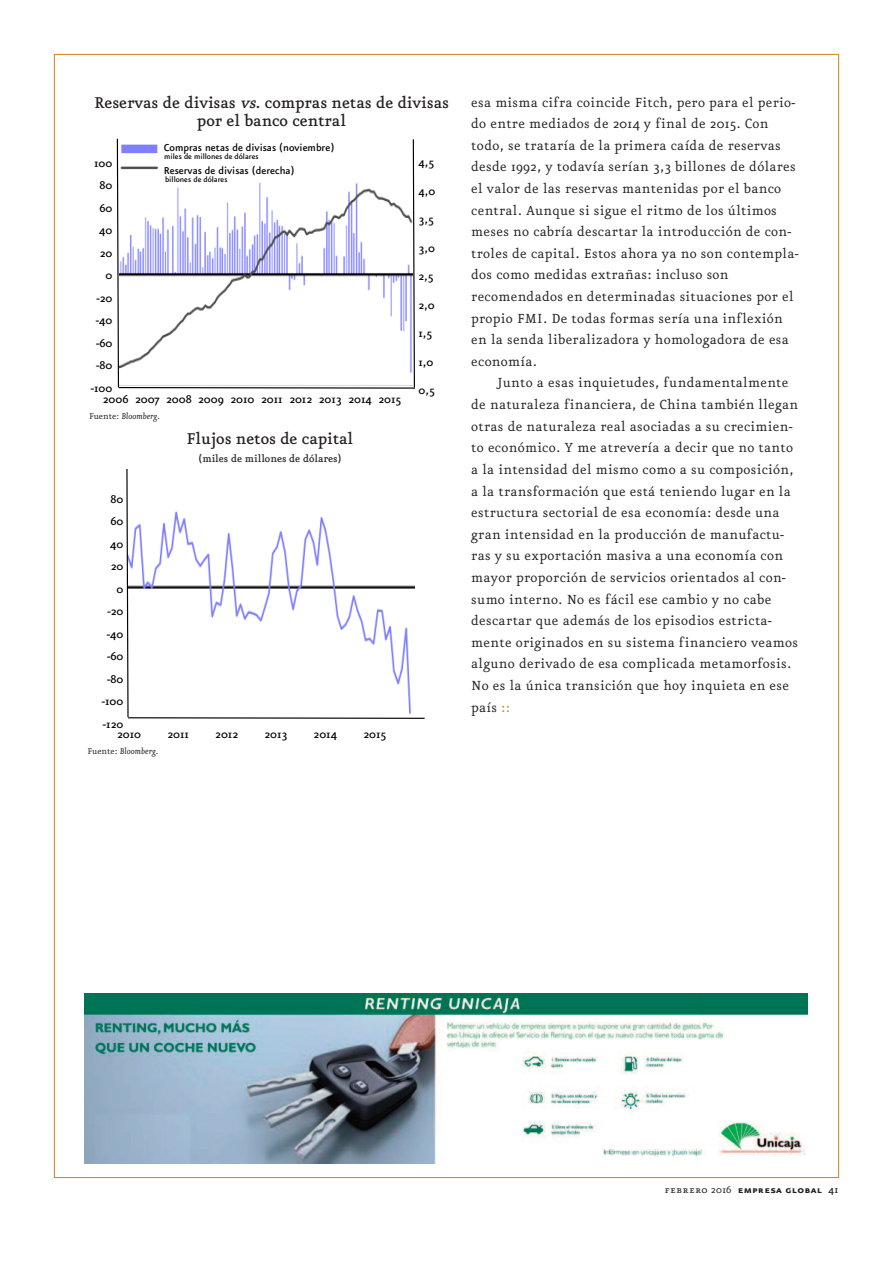
<style>
.page{position:relative;width:893px;height:1263px;background:#fff}
.page>*{position:absolute;margin:0;border:0;box-sizing:border-box;transform-origin:0 0}
.t1{font:500 18.75px/18px "Eureka";letter-spacing:-.005em;color:#231f20;text-align:center}
.t2{font:15.75px/21.6px "Eureka";letter-spacing:.02em;color:#231f20}
.t3{font:500 13.5px/22.5px "Eureka";color:#000;text-align:right}
.t4{font:500 12px/22.5px "Eureka Sans";color:#000}
.t5{font:12px "Eureka Sans Bold Caps";letter-spacing:.025em;color:#231f20}
.t6{font:500 12px "Eureka";letter-spacing:-.005em;color:#231f20}
.t7{font:italic 10.2px "Eureka";color:#231f20}
.t8{font:500 9px "Eureka Sans";color:#000}
.s1{font-style:italic}
.s2{font-style:normal}
.s3{color:#d58018}
.s4{font-family:"Eureka Small Caps"}
.s5{font-family:"Eureka"}
.s6{font-family:"Eureka";font-weight:500}
</style>
<div class="page">
<img style="left:85px;top:993px;width:723px;height:170px">
<svg style="left:116px;top:138px;width:299px;height:251px"></svg>
<svg style="left:126px;top:469px;width:299px;height:250px"></svg>
<p class="t1" style="left:94px;top:95px;width:356px">Reservas de divisas <span class="s1">vs</span>. compras netas de divisas por el banco central</p>
<p class="t4" style="left:164px;top:137px;width:172px">Compras netas de divisas (noviembre)<br>Reservas de divisas (derecha)</p>
<p class="t8" style="left:164px;top:152px;width:96px">miles de millones de dólares</p>
<p class="t8" style="left:165px;top:175px;width:64px">billones de dólares</p>
<p class="t3" style="left:91px;top:152px;width:23px">100<br>80<br>60<br>40<br>20<br>0 -20 -40 -60 -80 -100</p>
<p class="t3" style="left:103px;top:389px;width:300px">2006 2007 2008 2009 2010 2011 2012 2013 2014 2015</p>
<p class="t7" style="left:89px;top:411px;width:72px"><span class="s2">Fuente:</span> Bloomberg.</p>
<p class="t1" style="left:187px;top:430px;width:168px">Flujos netos de capital</p>
<p class="t6" style="left:198px;top:453px;width:145px">(miles de millones de dólares)</p>
<p class="t3" style="left:102px;top:488px;width:23px">80<br>60<br>40<br>20<br>0 -20 -40 -60 -80 -100 -120</p>
<p class="t3" style="left:117px;top:723px;width:26px">2010</p>
<p class="t3" style="left:167px;top:723px;width:23px">2011</p>
<p class="t3" style="left:215px;top:723px;width:24px">2012</p>
<p class="t3" style="left:264px;top:723px;width:25px">2013</p>
<p class="t3" style="left:314px;top:723px;width:25px">2014</p>
<p class="t3" style="left:363px;top:723px;width:24px">2015</p>
<p class="t7" style="left:87px;top:746px;width:72px"><span class="s2">Fuente:</span> Bloomberg.</p>
<p class="t3" style="left:418px;top:149px;width:18px;line-height:28.5px;text-align:left">4,5<br>4,0<br>3,5<br>3,0<br>2,5<br>2,0<br>1,5<br>1,0<br>0,5</p>
<p class="t2" style="left:471px;top:92px;width:329px">esa misma cifra coincide Fitch, pero para el perio&shy;do entre mediados de 2014 y final de 2015. Con todo, se trataría de la primera caída de reservas desde 1992, y todavía serían 3,3 billones de dólares el valor de las reservas mantenidas por el banco central. Aunque si sigue el ritmo de los últimos meses no cabría descartar la introducción de con&shy;troles de capital. Estos ahora ya no son contempla&shy;dos como medidas extrañas: incluso son recomendados en determinadas situaciones por el propio FMI. De todas formas sería una inflexión en la senda liberalizadora y homologadora de esa economía.</p>
<p class="t2" style="left:471px;top:373px;width:328px;text-indent:26px">Junto a esas inquietudes, fundamentalmente de naturaleza financiera, de China también llegan otras de naturaleza real asociadas a su crecimien&shy;to económico. Y me atrevería a decir que no tanto a la intensidad del mismo como a su composición, a la transformación que está teniendo lugar en la estructura sectorial de esa economía: desde una gran intensidad en la producción de manufactu&shy;ras y su exportación masiva a una economía con mayor proporción de servicios orientados al con&shy;sumo interno. No es fácil ese cambio y no cabe descartar que además de los episodios estricta&shy;mente originados en su sistema financiero veamos alguno derivado de esa complicada metamorfosis.<br>No es la única transición que hoy inquieta en ese país <span class="s3">::</span></p>
<p class="t5" style="left:664px;top:1184px;width:175px"><span class="s4">febrero</span> <span class="s5">2016</span> empresa global <span class="s6">41</span></p>
</div>
